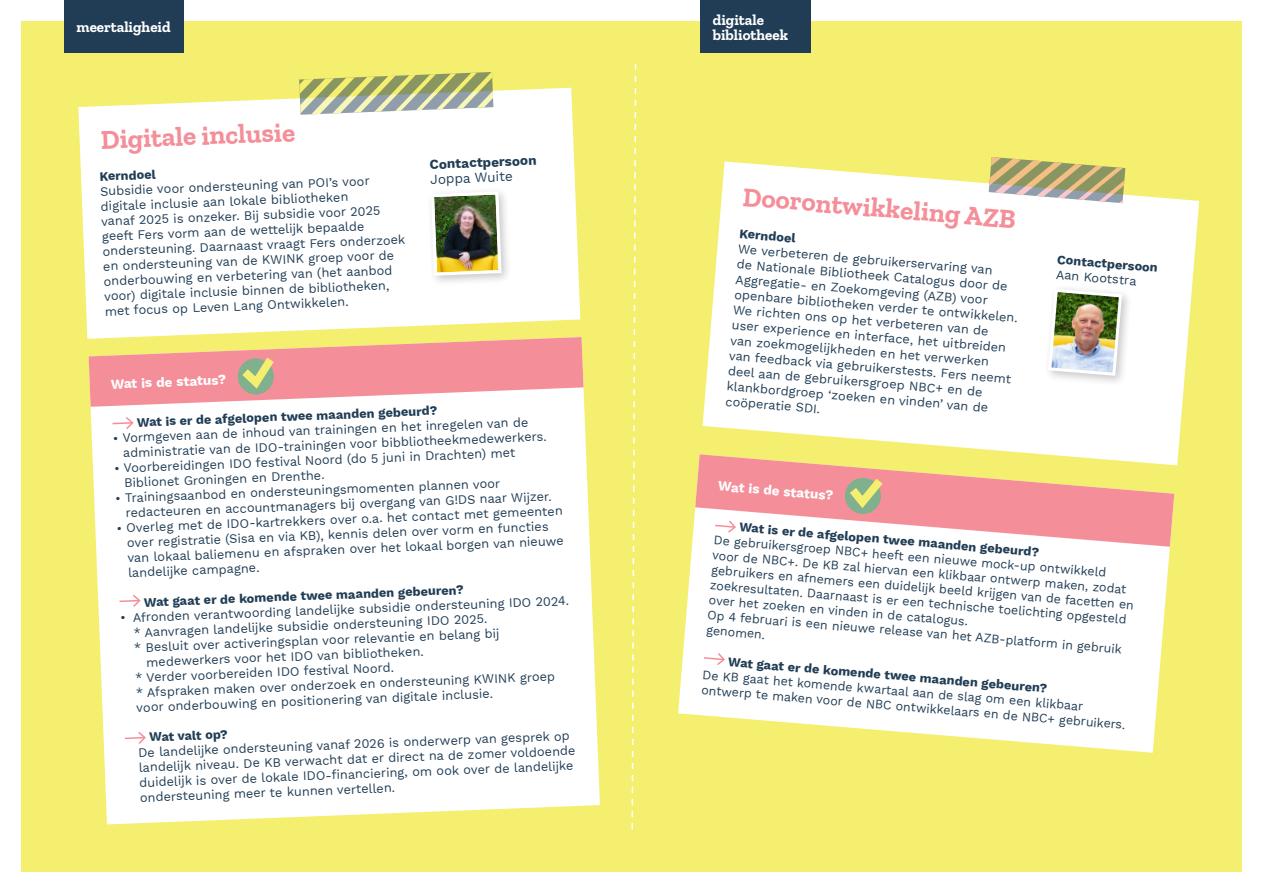
<style>
.page{position:relative;width:1263px;height:893px;background:#fff}
.page>*{position:absolute;margin:0;border:0;box-sizing:border-box;transform-origin:0 0}
.t1{font:700 27px "Zilla Slab";color:#f48f9a}
.t2{font:700 15px/15px "Zilla Slab";color:#fff}
.t3{font:700 13.5px "Work Sans";color:#fff}
.t4{font:700 13.5px "Work Sans";color:#203d55}
.t5{font:13.5px "Work Sans";color:#203d55}
.t6{font:12.75px/15px "Work Sans";color:#203d55}
.t7{font:700 12.75px "Work Sans";color:#203d55}
.s1{font-weight:700}
</style>
<div class="page">
<div style="left:21px;top:21px;width:1221px;height:851px;background:#f4ef6e"></div>
<svg style="left:78px;top:88px;width:502px;height:251px;background:#fefdf2"></svg>
<svg style="left:299px;top:72px;width:194px;height:43px"></svg>
<div style="left:426px;top:187px;width:86px;height:100px;background:#231f20;opacity:.25"></div>
<img style="left:429px;top:190px;width:74px;height:87px">
<div style="left:90px;top:376px;width:510px;height:448px;background:#fff"></div>
<svg style="left:111px;top:415px;width:24px;height:16px"></svg>
<svg style="left:118px;top:593px;width:24px;height:15px"></svg>
<svg style="left:123px;top:730px;width:24px;height:15px"></svg>
<svg style="left:89px;top:337px;width:494px;height:70px;background:#f3ada1"></svg>
<div style="left:64px;top:0;width:119px;height:52px;background:#203d55"></div>
<svg style="left:631px;top:63px;width:6px;height:767px"></svg>
<div style="left:700px;top:0;width:111px;height:52px;background:#203d55"></div>
<svg style="left:702px;top:161px;width:497px;height:304px;background:#fdfcec"></svg>
<svg style="left:678px;top:511px;width:492px;height:242px;background:#fdfcec"></svg>
<svg style="left:702px;top:651px;width:24px;height:16px"></svg>
<svg style="left:989px;top:157px;width:136px;height:46px;background:#c1b98b"></svg>
<div style="left:1043px;top:284px;width:89px;height:103px;background:#231f20;opacity:.25"></div>
<img style="left:1046px;top:287px;width:78px;height:90px">
<svg style="left:695px;top:454px;width:479px;height:93px"></svg>
<p class="t2" style="left:77px;top:20px;width:96px">meertaligheid</p>
<p class="t2" style="left:713px;top:12px;width:77px">digitale bibliotheek</p>
<p class="t1" style="left:100px;top:124px;width:196px;rotate:-2deg">Digitale inclusie</p>
<p class="t7" style="left:99px;top:169px;width:58px;rotate:-2deg">Kerndoel</p>
<p class="t6" style="left:100px;top:184px;width:305px;rotate:-2deg">Subsidie voor ondersteuning van POI’s voor digitale inclusie aan lokale bibliotheken<br>vanaf 2025 is onzeker. Bij subsidie voor 2025 geeft Fers vorm aan de wettelij k bepaalde ondersteuning. Daarnaast vraagt Fers onderzoek en ondersteuning van de KWINK groep voor de onderbouwing en verbetering van (het aanbod voor) digitale inclusie binnen de bibliotheken, met focus op Leven Lang Ontwikkelen.</p>
<p class="t3" style="left:111px;top:376px;width:117px;rotate:-2deg">Wat is de status?</p>
<p class="t4" style="left:430px;top:156px;width:108px;rotate:-2deg">Contactpersoon</p>
<p class="t5" style="left:430px;top:171px;width:84px;rotate:-2deg">Joppa Wuite</p>
<p class="t7" style="left:137px;top:414px;width:302px;rotate:-2deg">Wat is er de afgelopen twee maanden gebeurd?</p>
<p class="t6" style="left:122px;top:430px;width:425px;text-indent:-9px;rotate:-2deg">• Vormgeven aan de inhoud van trainingen en het inregelen van de administratie van de IDO-trainingen voor bibbliotheekmedewerkers.</p>
<p class="t6" style="left:123px;top:460px;width:393px;line-height:15.5px;text-indent:-9px;rotate:-2deg">• Voorbereidingen IDO festival Noord (do 5 juni in Drachten) met<br>Biblionet Groningen en Drenthe.</p>
<p class="t6" style="left:125px;top:490px;width:428px;text-indent:-10px;rotate:-2deg">• Trainingsaanbod en ondersteuningsmomenten plannen voor redacteuren en accountmanagers bij overgang van G!DS naar Wij zer.</p>
<p class="t6" style="left:126px;top:520px;width:438px;text-indent:-10px;rotate:-2deg">• Overleg met de IDO-kartrekkers over o.a. het contact met gemeenten over registratie (Sisa en via KB), kennis delen over vorm en functies van lokaal baliemenu en afspraken over het lokaal borgen van nieuwe landelij ke campagne.</p>
<p class="t7" style="left:144px;top:594px;width:322px;rotate:-2deg">Wat gaat er de komende twee maanden gebeuren?</p>
<p class="t6" style="left:120px;top:610px;width:451px;rotate:-2deg">• Afronden verantwoording landelij ke subsidie ondersteuning IDO 2024.</p>
<p class="t6" style="left:133px;top:625px;width:356px;rotate:-2deg">* Aanvragen landelij ke subsidie ondersteuning IDO 2025.</p>
<p class="t6" style="left:146px;top:639px;width:352px;text-indent:-12px;rotate:-2deg">* Besluit over activeringsplan voor relevantie en belang bij medewerkers voor het IDO van bibliotheken.</p>
<p class="t6" style="left:135px;top:670px;width:260px;rotate:-2deg">* Verder voorbereiden IDO festival Noord.</p>
<p class="t6" style="left:136px;top:685px;width:421px;rotate:-2deg">* Afspraken maken over onderzoek en ondersteuning KWINK groep voor onderbouwing en positionering van digitale inclusie.</p>
<p class="t6" style="left:137px;top:730px;width:439px;text-indent:12px;rotate:-2deg"><span class="s1">Wat valt op?<br></span>De landelij ke ondersteuning vanaf 2026 is onderwerp van gesprek op landelij k niveau. De KB verwacht dat er direct na de zomer voldoende duidelij k is over de lokale IDO-fi nanciering, om ook over de landelij ke ondersteuning meer te kunnen vertellen.</p>
<p class="t1" style="left:744px;top:181px;width:275px;rotate:5deg">Doorontwikkeling AZB</p>
<p class="t7" style="left:740px;top:226px;width:58px;rotate:5deg">Kerndoel</p>
<p class="t6" style="left:739px;top:241px;width:286px;rotate:5deg">We verbeteren de gebruikerservaring van<br>de Nationale Bibliotheek Catalogus door de Aggregatie- en Zoekomgeving (AZB) voor openbare bibliotheken verder te ontwikkelen.<br>We richten ons op het verbeteren van de user experience en interface, het uitbreiden van zoekmogelij kheden en het verwerken<br>van feedback via gebruikerstests. Fers neemt deel aan de gebruikersgroep NBC+ en de klankbordgroep ‘zoeken en vinden’ van de coöperatie SDI.</p>
<p class="t7" style="left:1058px;top:252px;width:102px;rotate:5deg">Contactpersoon</p>
<p class="t6" style="left:1057px;top:267px;width:82px;rotate:5deg">Aan Kootstra</p>
<p class="t3" style="left:719px;top:478px;width:117px;rotate:5deg">Wat is de status?</p>
<p class="t7" style="left:740px;top:519px;width:302px;rotate:5deg">Wat is er de afgelopen twee maanden gebeurd?</p>
<p class="t6" style="left:714px;top:532px;width:426px;rotate:5deg">De gebruikersgroep NBC+ heeft een nieuwe mock-up ontwikkeld<br>voor de NBC+. De KB zal hiervan een klikbaar ontwerp maken, zodat gebruikers en afnemers een duidelij k beeld krij gen van de facetten en zoekresultaten. Daarnaast is er een technische toelichting opgesteld over het zoeken en vinden in de catalogus.</p>
<p class="t6" style="left:708px;top:607px;width:417px;line-height:15.8px;rotate:5deg">Op 4 februari is een nieuwe release van het AZB-platform in gebruik genomen.</p>
<p class="t7" style="left:729px;top:654px;width:322px;rotate:5deg">Wat gaat er de komende twee maanden gebeuren?</p>
<p class="t6" style="left:703px;top:667px;width:427px;rotate:5deg">De KB gaat het komende kwartaal aan de slag om een klikbaar ontwerp te maken voor de NBC ontwikkelaars en de NBC+ gebruikers.</p>
</div>
